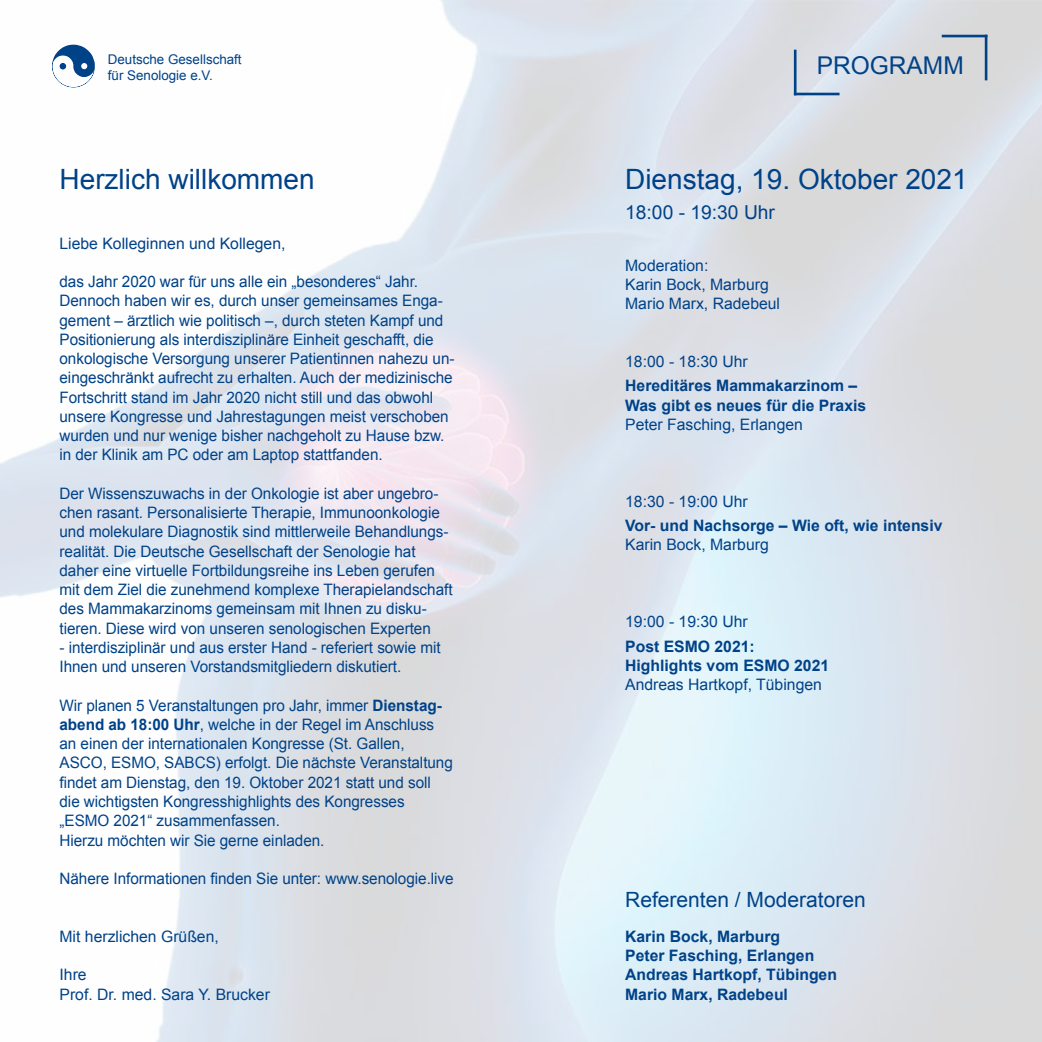
<style>
.page{position:relative;width:1042px;height:1042px;background:#fff}
.page>*{position:absolute;margin:0;border:0;box-sizing:border-box;transform-origin:0 0}
.t1{font:28px "Arial";color:#004288}
.t2{font:24.5px "Arial";color:#004288}
.t3{font:21px "Arial";color:#004288}
.t4{font:19.25px "Arial";color:#004288}
.t5{font:15.75px/19.2px "Arial";letter-spacing:-.005em;color:#004288}
.t6{font:700 15.75px/19.2px "Arial";color:#004288}
.t7{font:13.3px/16.1px "Arial";color:#004288}
.s1{font-weight:700}
</style>
<div class="page">
<img style="left:0;top:0;width:1042px;height:1042px">
<hr style="left:942px;top:35px;width:45px;height:2px;background:#004288">
<hr style="left:985px;top:35px;width:2px;height:45px;background:#004288">
<hr style="left:794px;top:93px;width:45px;height:2px;background:#004288">
<hr style="left:794px;top:50px;width:2px;height:45px;background:#004288">
<svg style="left:52px;top:45px;width:43px;height:42px"></svg>
<p class="t7" style="left:108px;top:51px;width:135px">Deutsche Gesellschaft für Senologie e.V.</p>
<h1 class="t1" style="left:60px;top:161px;width:257px">Herzlich willkommen</h1>
<p class="t5" style="left:60px;top:234px;width:227px">Liebe Kolleginnen und Kollegen,</p>
<p class="t5" style="left:60px;top:272px;width:397px">das Jahr 2020 war für uns alle ein „besonderes“ Jahr.<br>Dennoch haben wir es, durch unser gemeinsames Enga&shy;gement – ärztlich wie politisch –, durch steten Kampf und Positionierung als interdisziplinäre Einheit geschafft, die onkologische Versorgung unserer Patientinnen nahezu un&shy;eingeschränkt aufrecht zu erhalten. Auch der medizinische Fortschritt stand im Jahr 2020 nicht still und das obwohl unsere Kongresse und Jahrestagungen meist verschoben wurden und nur wenige bisher nachgeholt zu Hause bzw. in der Klinik am PC oder am Laptop stattfanden.</p>
<p class="t5" style="left:60px;top:484px;width:394px">Der Wissenszuwachs in der Onkologie ist aber ungebro&shy;chen rasant. Personalisierte Therapie, Immunoonkologie und molekulare Diagnostik sind mittlerweile Behandlungs&shy;realität. Die Deutsche Gesellschaft der Senologie hat daher eine virtuelle Fortbildungsreihe ins Leben gerufen mit dem Ziel die zunehmend komplexe Therapielandschaft des Mammakarzinoms gemeinsam mit Ihnen zu disku&shy;tieren. Diese wird von unseren senologischen Experten</p>
<p class="t5" style="left:60px;top:638px;width:383px">- interdisziplinär und aus erster Hand - referiert sowie mit<br>Ihnen und unseren Vorstandsmitgliedern diskutiert.</p>
<p class="t5" style="left:60px;top:696px;width:395px">Wir planen 5 Veranstaltungen pro Jahr, immer <span class="s1">Dienstag&shy;abend ab 18:00 Uhr</span>, welche in der Regel im Anschluss an einen der internationalen Kongresse (St. Gallen, ASCO, ESMO, SABCS) erfolgt. Die nächste Veranstaltung findet am Dienstag, den 19. Oktober 2021 statt und soll die wichtigsten Kongresshighlights des Kongresses „ESMO 2021“ zusammenfassen.<br>Hierzu möchten wir Sie gerne einladen.</p>
<p class="t5" style="left:60px;top:869px;width:396px">Nähere Informationen finden Sie unter: www.senologie.live</p>
<p class="t5" style="left:60px;top:927px;width:161px">Mit herzlichen Grüßen,</p>
<p class="t5" style="left:60px;top:965px;width:212px">Ihre<br>Prof. Dr. med. Sara Y. Brucker</p>
<h2 class="t2" style="left:817px;top:50px;width:148px">PROGRAMM</h2>
<h1 class="t1" style="left:625px;top:161px;width:344px">Dienstag, 19. Oktober 2021</h1>
<p class="t4" style="left:625px;top:199px;width:151px">18:00 - 19:30 Uhr</p>
<p class="t5" style="left:625px;top:256px;width:156px">Moderation:<br>Karin Bock, Marburg<br>Mario Marx, Radebeul</p>
<p class="t5" style="left:625px;top:352px;width:124px">18:00 - 18:30 Uhr</p>
<p class="t6" style="left:625px;top:377px;width:243px">Hereditäres Mammakarzinom –<br>Was gibt es neues für die Praxis</p>
<p class="t5" style="left:625px;top:415px;width:179px">Peter Fasching, Erlangen</p>
<p class="t5" style="left:625px;top:492px;width:124px">18:30 - 19:00 Uhr</p>
<p class="t6" style="left:625px;top:516px;width:319px">Vor- und Nachsorge – Wie oft, wie intensiv</p>
<p class="t5" style="left:625px;top:535px;width:145px">Karin Bock, Marburg</p>
<p class="t5" style="left:625px;top:612px;width:124px">19:00 - 19:30 Uhr</p>
<p class="t6" style="left:625px;top:637px;width:205px">Post ESMO 2021:<br>Highlights vom ESMO 2021</p>
<p class="t5" style="left:625px;top:675px;width:198px">Andreas Hartkopf, Tübingen</p>
<h3 class="t3" style="left:625px;top:886px;width:242px">Referenten / Moderatoren</h3>
<p class="t6" style="left:625px;top:927px;width:213px">Karin Bock, Marburg<br>Peter Fasching, Erlangen<br>Andreas Hartkopf, Tübingen<br>Mario Marx, Radebeul</p>
</div>
